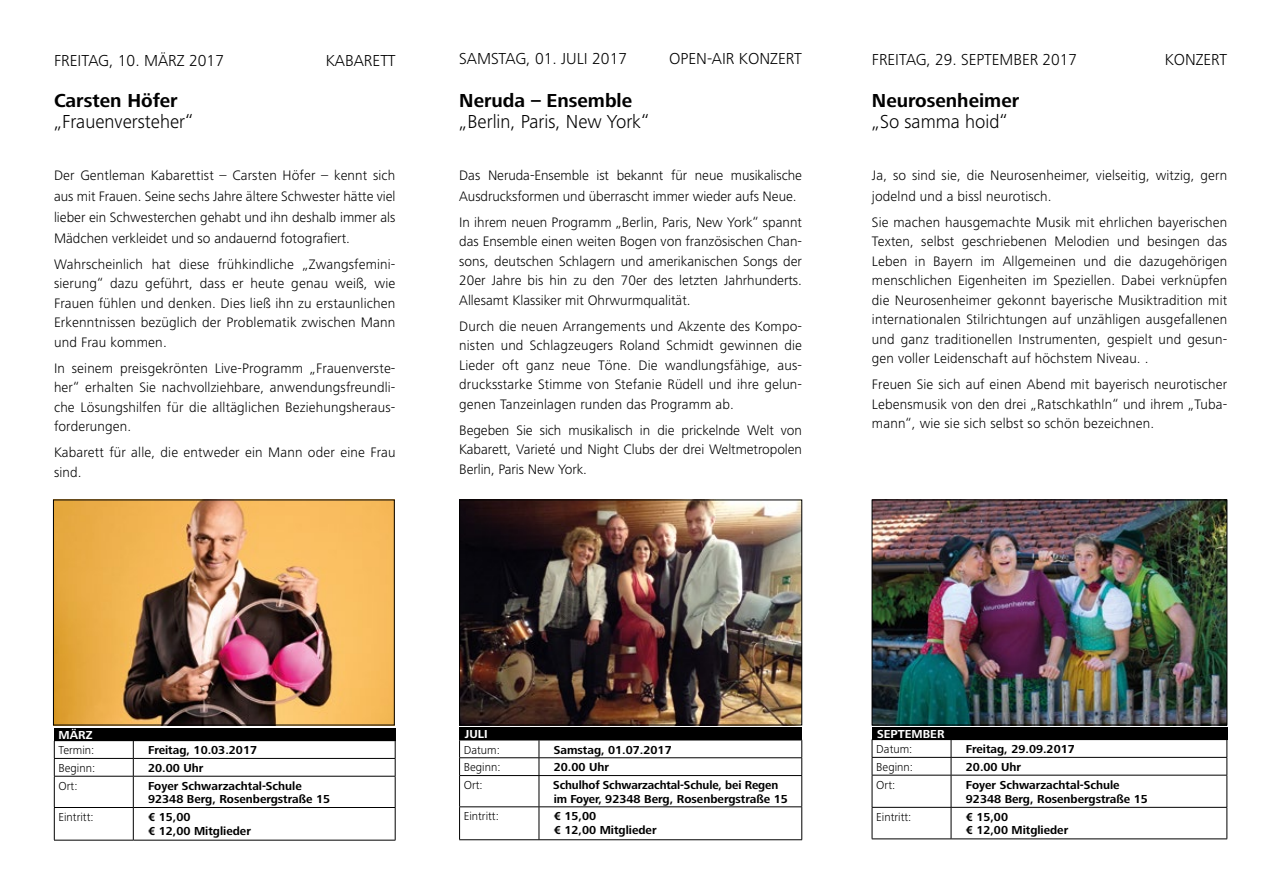
<style>
.page{position:relative;width:1263px;height:893px;background:#fff}
.page>*{position:absolute;margin:0;border:0;box-sizing:border-box;transform-origin:0 0}
.t1{font:300 19.5px "Frutiger Next LT";color:#000}
.t2{font:700 19.5px "Frutiger Next LT";color:#000}
.t3{font:300 16.5px "Frutiger Next LT";color:#000}
.t4{font:300 14.25px/19.5px "Frutiger Next LT";letter-spacing:.01em;color:#000;text-align:justify}
.t5{font:700 12px/13.5px "Frutiger Next LT";color:#000}
.t6{font:300 12px "Frutiger Next LT";color:#000}
.t7{font:700 12px "Frutiger Next LT";color:#fff}
</style>
<div class="page">
<div style="left:459px;top:728px;width:343px;height:12px;background:#000"></div>
<hr style="left:459px;top:740px;width:80px;height:1px;background:#000">
<hr style="left:539px;top:740px;width:263px;height:1px;background:#000">
<hr style="left:459px;top:757px;width:80px;height:1px;background:#000">
<svg style="left:459px;top:740px;width:1px;height:35px"></svg>
<hr style="left:539px;top:757px;width:263px;height:1px;background:#000">
<svg style="left:539px;top:740px;width:1px;height:35px"></svg>
<svg style="left:801px;top:740px;width:1px;height:35px"></svg>
<hr style="left:459px;top:775px;width:80px;height:1px;background:#000">
<hr style="left:459px;top:776px;width:1px;height:30px;background:#000">
<hr style="left:539px;top:775px;width:263px;height:1px;background:#000">
<hr style="left:539px;top:776px;width:1px;height:30px;background:#000">
<hr style="left:801px;top:776px;width:1px;height:30px;background:#000">
<hr style="left:459px;top:806px;width:80px;height:1px;background:#000">
<hr style="left:459px;top:807px;width:1px;height:32px;background:#000">
<hr style="left:539px;top:806px;width:263px;height:1px;background:#000">
<hr style="left:539px;top:807px;width:1px;height:32px;background:#000">
<hr style="left:801px;top:807px;width:1px;height:32px;background:#000">
<hr style="left:459px;top:839px;width:80px;height:1px;background:#000">
<hr style="left:539px;top:839px;width:263px;height:1px;background:#000">
<img style="left:461px;top:502px;width:339px;height:221px">
<div style="left:459px;top:500px;width:343px;height:225px;border:1px solid #000"></div>
<div style="left:54px;top:728px;width:341px;height:12px;background:#000"></div>
<hr style="left:54px;top:740px;width:79px;height:1px;background:#000">
<hr style="left:133px;top:740px;width:262px;height:1px;background:#000">
<hr style="left:54px;top:758px;width:79px;height:1px;background:#000">
<svg style="left:54px;top:741px;width:1px;height:35px"></svg>
<hr style="left:133px;top:758px;width:262px;height:1px;background:#000">
<svg style="left:133px;top:741px;width:1px;height:35px"></svg>
<svg style="left:395px;top:741px;width:1px;height:35px"></svg>
<hr style="left:54px;top:776px;width:79px;height:1px;background:#000">
<hr style="left:54px;top:776px;width:1px;height:31px;background:#000">
<hr style="left:133px;top:776px;width:262px;height:1px;background:#000">
<hr style="left:133px;top:776px;width:1px;height:31px;background:#000">
<hr style="left:395px;top:776px;width:1px;height:31px;background:#000">
<hr style="left:54px;top:807px;width:79px;height:1px;background:#000">
<hr style="left:54px;top:808px;width:1px;height:32px;background:#000">
<hr style="left:133px;top:807px;width:262px;height:1px;background:#000">
<hr style="left:133px;top:808px;width:1px;height:32px;background:#000">
<hr style="left:395px;top:808px;width:1px;height:32px;background:#000">
<hr style="left:54px;top:840px;width:79px;height:1px;background:#000">
<hr style="left:133px;top:840px;width:262px;height:1px;background:#000">
<img style="left:55px;top:502px;width:338px;height:221px">
<div style="left:53px;top:500px;width:342px;height:225px;border:1px solid #000"></div>
<div style="left:872px;top:728px;width:355px;height:12px;background:#000"></div>
<hr style="left:872px;top:757px;width:79px;height:1px;background:#000">
<svg style="left:872px;top:740px;width:1px;height:35px"></svg>
<hr style="left:951px;top:757px;width:276px;height:1px;background:#000">
<svg style="left:951px;top:740px;width:1px;height:35px"></svg>
<svg style="left:1226px;top:740px;width:1px;height:35px"></svg>
<hr style="left:872px;top:775px;width:79px;height:1px;background:#000">
<hr style="left:872px;top:775px;width:1px;height:32px;background:#000">
<hr style="left:951px;top:775px;width:276px;height:1px;background:#000">
<hr style="left:951px;top:775px;width:1px;height:32px;background:#000">
<hr style="left:1226px;top:775px;width:1px;height:32px;background:#000">
<hr style="left:872px;top:807px;width:79px;height:1px;background:#000">
<hr style="left:872px;top:808px;width:1px;height:31px;background:#000">
<hr style="left:951px;top:807px;width:276px;height:1px;background:#000">
<hr style="left:951px;top:808px;width:1px;height:31px;background:#000">
<hr style="left:1226px;top:808px;width:1px;height:31px;background:#000">
<hr style="left:872px;top:839px;width:79px;height:1px;background:#000">
<hr style="left:951px;top:839px;width:276px;height:1px;background:#000">
<img style="left:874px;top:502px;width:351px;height:221px">
<div style="left:872px;top:500px;width:355px;height:225px;border:1px solid #000"></div>
<p class="t3" style="left:54px;top:52px;width:172px">FREITAG, 10. MÄRZ 2017</p>
<p class="t3" style="left:326px;top:52px;width:71px">KABARETT</p>
<h1 class="t2" style="left:54px;top:89px;width:125px">Carsten Höfer</h1>
<h1 class="t1" style="left:54px;top:110px;width:141px">„Frauenversteher“</h1>
<p class="t4" style="left:54px;top:165px;width:343px;line-height:21px">Der Gentleman Kabarettist – Carsten Höfer – kennt sich aus mit Frauen. Seine sechs Jahre ältere Schwester hätte viel lieber ein Schwesterchen gehabt und ihn deshalb immer als Mädchen verkleidet und so andauernd fotografiert.</p>
<p class="t4" style="left:54px;top:254px;width:343px">Wahrscheinlich hat diese frühkindliche „Zwangsfemini&shy;sierung“ dazu geführt, dass er heute genau weiß, wie Frauen fühlen und denken. Dies ließ ihn zu erstaunlichen Erkenntnissen bezüglich der Problematik zwischen Mann und Frau kommen.</p>
<p class="t4" style="left:54px;top:358px;width:343px">In seinem preisgekrönten Live-Programm „Frauenverste&shy;her“ erhalten Sie nachvollziehbare, anwendungsfreundli&shy;che Lösungshilfen für die alltäglichen Beziehungsheraus&shy;forderungen.</p>
<p class="t4" style="left:54px;top:443px;width:343px">Kabarett für alle, die entweder ein Mann oder eine Frau sind.</p>
<p class="t3" style="left:459px;top:49px;width:169px">SAMSTAG, 01. JULI 2017</p>
<p class="t3" style="left:669px;top:49px;width:134px">OPEN-AIR KONZERT</p>
<h1 class="t2" style="left:459px;top:89px;width:174px">Neruda – Ensemble</h1>
<h1 class="t1" style="left:459px;top:110px;width:191px">„Berlin, Paris, New York“</h1>
<p class="t4" style="left:459px;top:165px;width:344px;line-height:21px">Das Neruda-Ensemble ist bekannt für neue musikalische<br>Ausdrucksformen und überrascht immer wieder aufs Neue.</p>
<p class="t4" style="left:459px;top:212px;width:344px">In ihrem neuen Programm „Berlin, Paris, New York“ spannt das Ensemble einen weiten Bogen von französischen Chan&shy;sons, deutschen Schlagern und amerikanischen Songs der 20er Jahre bis hin zu den 70er des letzten Jahrhunderts.<br>Allesamt Klassiker mit Ohrwurmqualität.</p>
<p class="t4" style="left:459px;top:316px;width:344px">Durch die neuen Arrangements und Akzente des Kompo&shy;nisten und Schlagzeugers Roland Schmidt gewinnen die Lieder oft ganz neue Töne. Die wandlungsfähige, aus&shy;drucksstarke Stimme von Stefanie Rüdell und ihre gelun&shy;genen Tanzeinlagen runden das Programm ab.</p>
<p class="t4" style="left:459px;top:420px;width:344px">Begeben Sie sich musikalisch in die prickelnde Welt von Kabarett, Varieté und Night Clubs der drei Weltmetropolen Berlin, Paris New York.</p>
<p class="t3" style="left:872px;top:51px;width:207px">FREITAG, 29. SEPTEMBER 2017</p>
<p class="t3" style="left:1165px;top:51px;width:64px">KONZERT</p>
<h1 class="t2" style="left:872px;top:90px;width:149px">Neurosenheimer</h1>
<h1 class="t1" style="left:872px;top:111px;width:137px">„So samma hoid“</h1>
<p class="t4" style="left:872px;top:165px;width:357px;line-height:21px">Ja, so sind sie, die Neurosenheimer, vielseitig, witzig, gern jodelnd und a bissl neurotisch.</p>
<p class="t4" style="left:872px;top:212px;width:357px">Sie machen hausgemachte Musik mit ehrlichen bayerischen Texten, selbst geschriebenen Melodien und besingen das Leben in Bayern im Allgemeinen und die dazugehörigen menschlichen Eigenheiten im Speziellen. Dabei verknüpfen die Neurosenheimer gekonnt bayerische Musiktradition mit internationalen Stilrichtungen auf unzähligen ausgefallenen und ganz traditionellen Instrumenten, gespielt und gesun&shy;gen voller Leidenschaft auf höchstem Niveau. .</p>
<p class="t4" style="left:872px;top:375px;width:357px">Freuen Sie sich auf einen Abend mit bayerisch neurotischer Lebensmusik von den drei „Ratschkathln“ und ihrem „Tuba&shy;mann“, wie sie sich selbst so schön bezeichnen.</p>
<p class="t7" style="left:59px;top:728px;width:35px">MÄRZ</p>
<p class="t7" style="left:877px;top:727px;width:55px">OKTOBER</p>
<p class="t6" style="left:876px;top:742px;width:38px">Datum:</p>
<p class="t5" style="left:966px;top:742px;width:110px">Freitag, 29.09.2017</p>
<p class="t6" style="left:876px;top:760px;width:38px">Beginn:</p>
<p class="t5" style="left:966px;top:760px;width:57px">20.00 Uhr</p>
<p class="t6" style="left:876px;top:778px;width:20px">Ort:</p>
<p class="t5" style="left:966px;top:777px;width:183px;line-height:14.4px">Foyer Schwarzachtal-Schule<br>92348 Berg, Rosenbergstraße 15</p>
<p class="t6" style="left:876px;top:810px;width:37px">Eintritt:</p>
<p class="t5" style="left:966px;top:810px;width:104px">€ 15,00<br>€ 12,00 Mitglieder</p>
<p class="t7" style="left:877px;top:727px;width:69px">SEPTEMBER</p>
<p class="t7" style="left:465px;top:727px;width:24px">JULI</p>
<p class="t6" style="left:464px;top:743px;width:38px">Datum:</p>
<p class="t5" style="left:554px;top:743px;width:119px">Samstag, 01.07.2017</p>
<p class="t6" style="left:464px;top:761px;width:38px">Beginn:</p>
<p class="t5" style="left:554px;top:761px;width:57px">20.00 Uhr</p>
<p class="t6" style="left:464px;top:778px;width:20px">Ort:</p>
<p class="t5" style="left:553px;top:778px;width:236px">Schulhof Schwarzachtal-Schule, bei Regen im Foyer, 92348 Berg, Rosenbergstraße 15</p>
<p class="t6" style="left:464px;top:810px;width:37px">Eintritt:</p>
<p class="t5" style="left:554px;top:810px;width:104px">€ 15,00<br>€ 12,00 Mitglieder</p>
<p class="t6" style="left:59px;top:744px;width:37px">Termin:</p>
<p class="t5" style="left:148px;top:743px;width:110px">Freitag, 10.03.2017</p>
<p class="t6" style="left:59px;top:761px;width:38px">Beginn:</p>
<p class="t5" style="left:148px;top:761px;width:57px">20.00 Uhr</p>
<p class="t6" style="left:59px;top:779px;width:20px">Ort:</p>
<p class="t5" style="left:148px;top:779px;width:183px">Foyer Schwarzachtal-Schule<br>92348 Berg, Rosenbergstraße 15</p>
<p class="t6" style="left:59px;top:810px;width:37px">Eintritt:</p>
<p class="t5" style="left:148px;top:810px;width:104px">€ 15,00<br>€ 12,00 Mitglieder</p>
</div>
